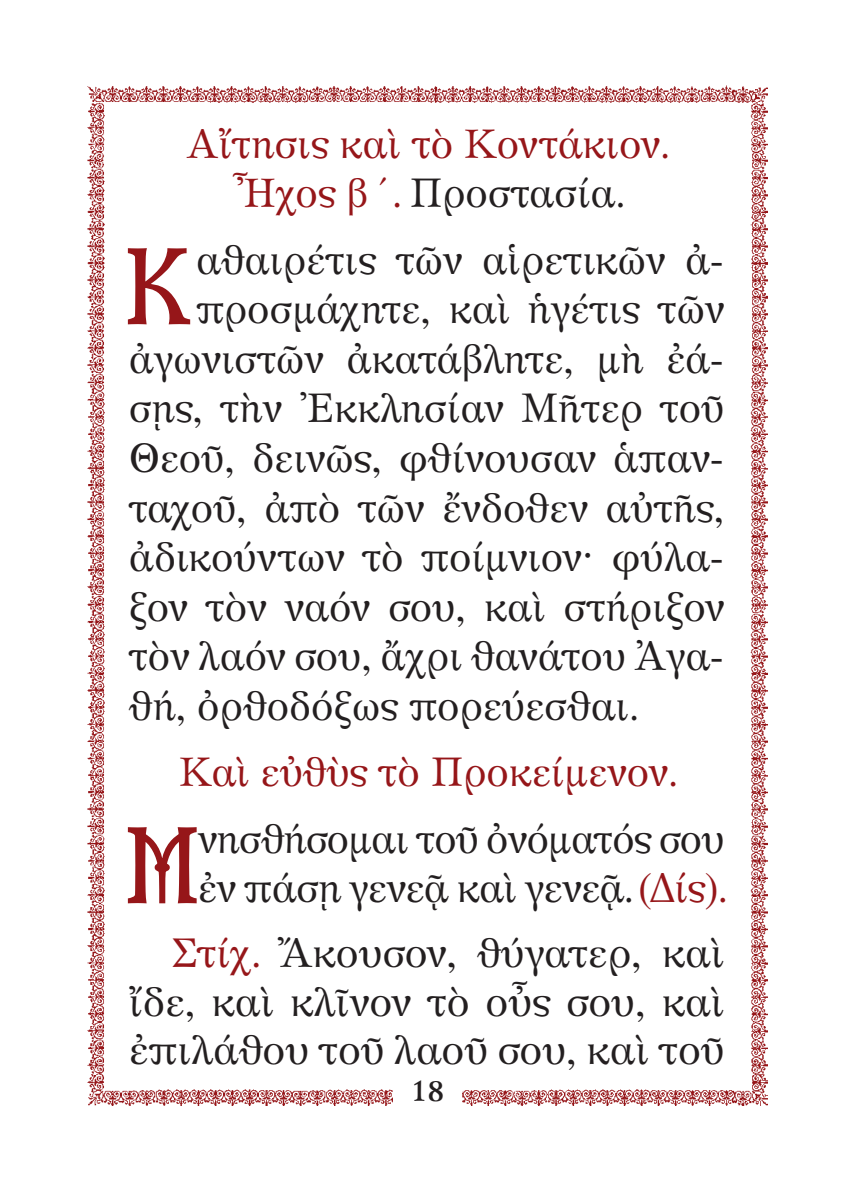
<style>
.page{position:relative;width:853px;height:1187px;background:#fff}
.page>*{position:absolute;margin:0;border:0;box-sizing:border-box;transform-origin:0 0}
.t1{font:117px "Genesis";color:#961619;scale:.85 1}
.t2{font:39px "Apollonia";letter-spacing:-.005em;color:#231f20;scale:.95 1}
.t3{font:39px/48px "Apollonia";letter-spacing:-.005em;color:#231f20;text-align:justify}
.t4{font:39px/49.5px "Apollonia";letter-spacing:-.005em;color:#961619;text-align:center;scale:.95 1}
.t5{font:39px/49.5px "Apollonia";letter-spacing:-.005em;color:#231f20;scale:.94 1}
.t6{font:700 27px "Apollonia";color:#231f20;scale:.95 1}
.s1{color:#231f20}
.s2{color:#961619}
</style>
<div class="page">
<img style="left:87px;top:85px;width:679px;height:1020px">
<div style="left:393px;top:1073px;width:68px;height:35px;background:#fff"></div>
<svg style="left:127px;top:85px;width:64px;height:261px"></svg>
<svg style="left:127px;top:826px;width:70px;height:105px"></svg>
<p class="t4" style="left:186px;top:120px;width:507px">Αἴτησις καὶ τὸ Κοντάκιον.<br>Ἦχος β΄. <span class="s1">Προστασία.</span></p>
<h1 class="t1" style="left:126px;top:228px;width:78px">Κ</h1>
<p class="t2" style="left:196px;top:234px;width:557px">αθαιρέτις τῶν αἱρετικῶν ἀ-</p>
<p class="t2" style="left:196px;top:284px;width:557px">προσμάχητε, καὶ ἡγέτις τῶν</p>
<p class="t2" style="left:129px;top:333px;width:628px">ἀγωνιστῶν ἀκατάβλητε, μὴ ἐά-</p>
<p class="t2" style="left:129px;top:383px;width:628px">σῃς, τὴν Ἐκκλησίαν Μῆτερ τοῦ</p>
<p class="t2" style="left:129px;top:432px;width:628px">Θεοῦ, δεινῶς, φθίνουσαν ἁπαν-</p>
<p class="t2" style="left:129px;top:482px;width:628px">ταχοῦ, ἀπὸ τῶν ἔνδοθεν αὐτῆς,</p>
<p class="t2" style="left:129px;top:531px;width:628px">ἀδικούντων τὸ ποίμνιον· φύλα-</p>
<p class="t2" style="left:129px;top:581px;width:628px">ξον τὸν ναόν σου, καὶ στήριξον</p>
<p class="t2" style="left:129px;top:630px;width:628px">τὸν λαόν σου, ἄχρι θανάτου Ἀγα-</p>
<p class="t2" style="left:129px;top:680px;width:535px">θή, ὀρθοδόξως πορεύεσθαι.</p>
<p class="t4" style="left:179px;top:748px;width:523px">Καὶ εὐθὺς τὸ Προκείμενον.</p>
<h1 class="t1" style="left:124px;top:806px;width:90px">Μ</h1>
<p class="t5" style="left:198px;top:815px;width:561px">νησθήσομαι τοῦ ὀνόματός σου ἐν πάσῃ γενεᾷ καὶ γενεᾷ. <span class="s2">(Δίς).</span></p>
<p class="t3" style="left:129px;top:930px;width:597px;text-indent:43px"><span class="s2">Στίχ.</span> Ἄκουσον, θύγατερ, καὶ ἴδε, καὶ κλῖνον τὸ οὖς σου, καὶ ἐπιλάθου τοῦ λαοῦ σου, καὶ τοῦ</p>
<p class="t6" style="left:411px;top:1073px;width:36px">18</p>
</div>
